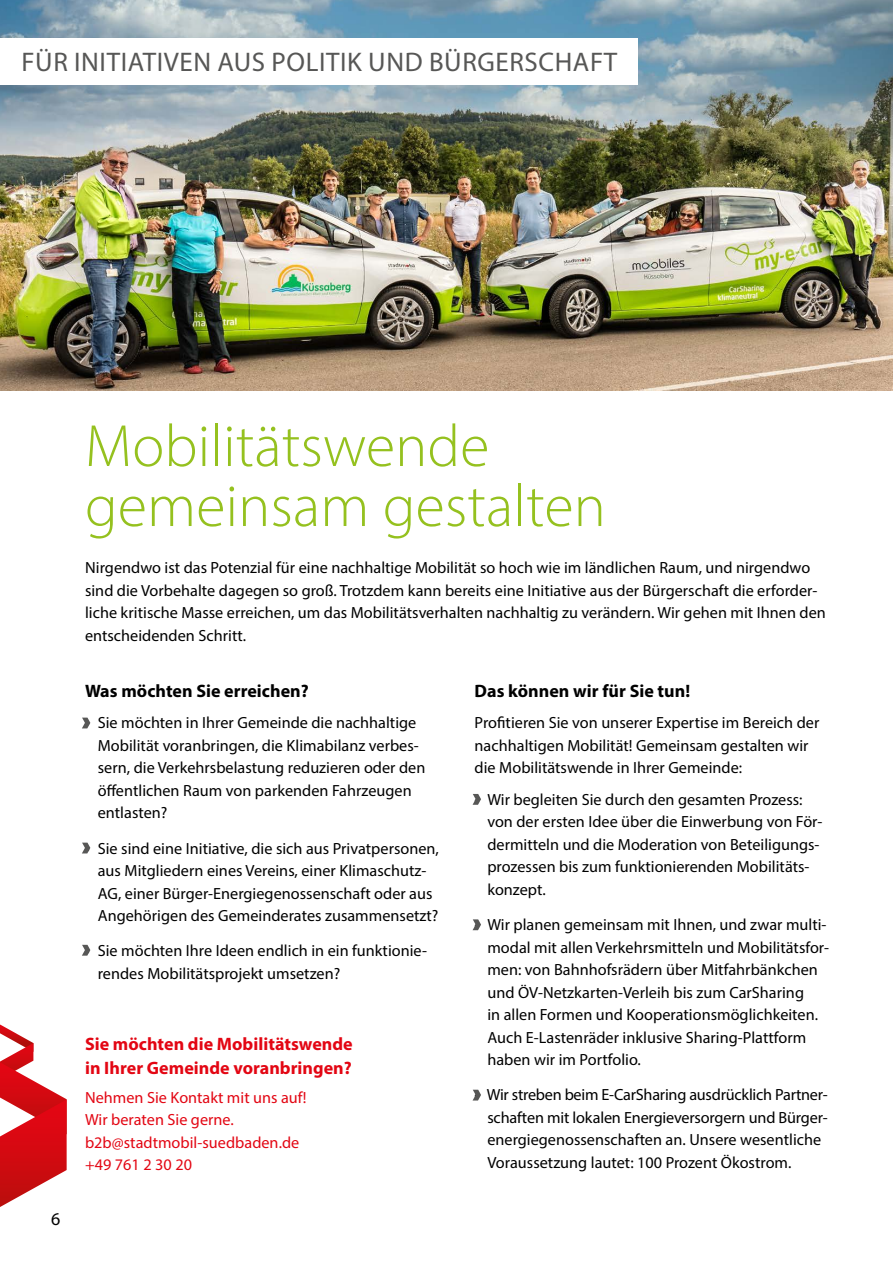
<style>
.page{position:relative;width:893px;height:1263px;background:#fff}
.page>*{position:absolute;margin:0;border:0;box-sizing:border-box;transform-origin:0 0}
.t1{font:300 60px/60px "Myriad Pro";color:#95c11f}
.t2{font:27px "Myriad Pro";letter-spacing:.02em;color:#575756}
.t3{font:700 18px/24px "Myriad Pro";color:#e30613}
.t4{font:700 18px "Myriad Pro";color:#000}
.t5{font:18px "Myriad Pro";color:#000}
.t6{font:16.2px/22.5px "Myriad Pro";color:#000}
.t7{font:16.2px/22.5px "Myriad Pro";color:#e30613}
</style>
<div class="page">
<img style="left:0;top:0;width:893px;height:390px">
<div style="left:0;top:38px;width:638px;height:47px;background:#fff"></div>
<img style="left:0;top:1024px;width:33px;height:19px">
<img style="left:0;top:1043px;width:33px;height:19px">
<img style="left:0;top:1062px;width:66px;height:37px">
<img style="left:0;top:1099px;width:67px;height:108px">
<svg style="left:82px;top:718px;width:8px;height:10px"></svg>
<svg style="left:82px;top:843px;width:8px;height:10px"></svg>
<svg style="left:82px;top:945px;width:8px;height:11px"></svg>
<svg style="left:473px;top:794px;width:8px;height:11px"></svg>
<svg style="left:473px;top:919px;width:8px;height:11px"></svg>
<svg style="left:473px;top:1090px;width:8px;height:10px"></svg>
<h2 class="t2" style="left:22px;top:46px;width:597px">FÜR INITIATIVEN AUS POLITIK UND BÜRGERSCHAFT</h2>
<h1 class="t1" style="left:85px;top:415px;width:522px">Mobilitätswende gemeinsam gestalten</h1>
<p class="t6" style="left:85px;top:556px;width:742px">Nirgendwo ist das Potenzial für eine nachhaltige Mobilität so hoch wie im ländlichen Raum, und nirgendwo sind die Vorbehalte dagegen so groß. Trotzdem kann bereits eine Initiative aus der Bürgerschaft die erforder&shy;liche kritische Masse erreichen, um das Mobilitätsverhalten nachhaltig zu verändern. Wir gehen mit Ihnen den entscheidenden Schritt.</p>
<p class="t5" style="left:51px;top:1208px;width:11px">6</p>
<p class="t4" style="left:85px;top:679px;width:225px">Was möchten Sie erreichen?</p>
<p class="t6" style="left:98px;top:711px;width:329px;text-indent:-13px">• Sie möchten in Ihrer Gemeinde die nachhaltige Mobilität voranbringen, die Klimabilanz verbes&shy;sern, die Verkehrsbelastung reduzieren oder den öffentlichen Raum von parkenden Fahrzeugen entlasten?</p>
<p class="t6" style="left:98px;top:836px;width:343px;text-indent:-13px">• Sie sind eine Initiative, die sich aus Privatpersonen, aus Mitgliedern eines Vereins, einer Klimaschutz-AG, einer Bürger-Energiegenossenschaft oder aus Angehörigen des Gemeinderates zusammensetzt?</p>
<p class="t6" style="left:98px;top:939px;width:331px;text-indent:-13px">• Sie möchten Ihre Ideen endlich in ein funktionie&shy;rendes Mobilitätsprojekt umsetzen?</p>
<p class="t3" style="left:85px;top:1031px;width:269px">Sie möchten die Mobilitätswende in Ihrer Gemeinde voranbringen?</p>
<p class="t7" style="left:85px;top:1085px;width:223px">Nehmen Sie Kontakt mit uns auf!<br>Wir beraten Sie gerne. b2b@stadtmobil-suedbaden.de +49 761 2 30 20</p>
<p class="t4" style="left:475px;top:679px;width:217px">Das können wir für Sie tun!</p>
<p class="t6" style="left:475px;top:711px;width:346px">Profitieren Sie von unserer Expertise im Bereich der nachhaltigen Mobilität! Gemeinsam gestalten wir die Mobilitätswende in Ihrer Gemeinde:</p>
<p class="t6" style="left:487px;top:788px;width:337px;text-indent:-13px">• Wir begleiten Sie durch den gesamten Prozess: von der ersten Idee über die Einwerbung von För&shy;dermitteln und die Moderation von Beteiligungs&shy;prozessen bis zum funktionierenden Mobilitäts&shy;konzept.</p>
<p class="t6" style="left:487px;top:913px;width:343px;text-indent:-13px">• Wir planen gemeinsam mit Ihnen, und zwar multi&shy;modal mit allen Verkehrsmitteln und Mobilitätsfor&shy;men: von Bahnhofsrädern über Mitfahrbänkchen und ÖV-Netzkarten-Verleih bis zum CarSharing<br>in allen Formen und Kooperationsmöglichkeiten.<br>Auch E-Lastenräder inklusive Sharing-Plattform haben wir im Portfolio.</p>
<p class="t6" style="left:487px;top:1083px;width:342px;text-indent:-13px">• Wir streben beim E-CarSharing ausdrücklich Partner&shy;schaften mit lokalen Energieversorgern und Bürger&shy;energiegenossenschaften an. Unsere wesentliche Voraussetzung lautet: 100 Prozent Ökostrom.</p>
</div>
